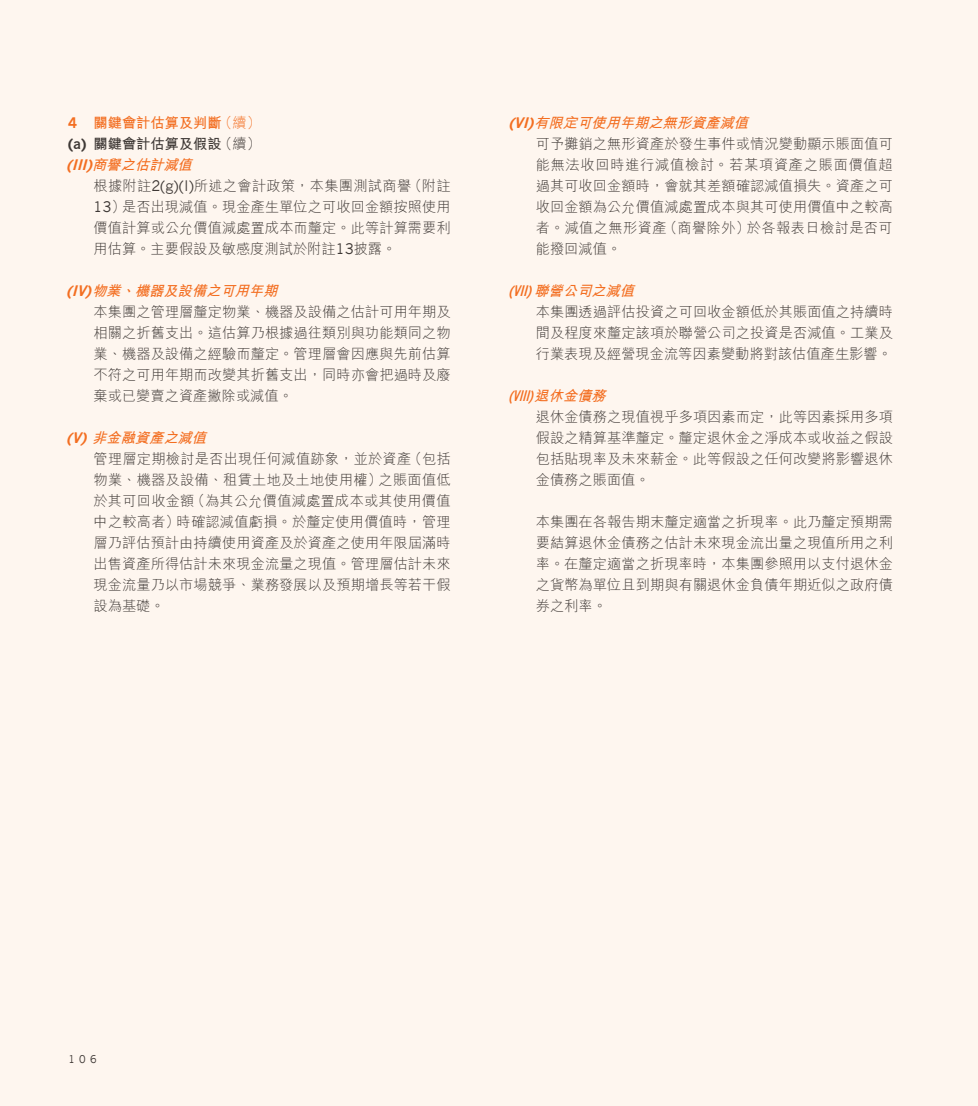
<style>
.page{position:relative;width:978px;height:1106px;background:#fef6ef}
.page>*{position:absolute;margin:0;border:0;box-sizing:border-box;transform-origin:0 0}
.t1{font:300 14.25px/21px "M Hei HK";letter-spacing:.005em;color:#3e3835}
.t2{font:700 14.25px/21px "M Hei HK";color:#f36e21;text-align:justify}
.t3{font:italic 700 14.25px "News Gothic";color:#f36e21;scale:.7 1}
.t4{font:10.5px "News Gothic";color:#3e3835}
.s1{font-family:"News Gothic"}
.s2{font-weight:300}
.s3{font-family:"News Gothic";color:#3e3835}
.s4{color:#3e3835}
.s5{font-weight:300;color:#3e3835}
.s6{font-family:"News Gothic";font-style:italic}
.s7{font-style:italic}
.s8{font-family:"News Gothic";font-weight:400}
.s9{font-family:"News Gothic";font-weight:700;font-style:italic;color:#f36e21}
.s10{font-weight:700;font-style:italic;color:#f36e21}
.s11{font-family:"M Hei HK"}
</style>
<div class="page">
<p class="t2" style="left:67px;top:111px;width:196px"><span class="s1">4</span> 關鍵會計估算及判斷<span class="s2">（續）</span><span class="s3">(a)</span> <span class="s4">關鍵會計估算及假設</span><span class="s5">（續）</span><span class="s6">(III)</span><span class="s7">商譽之估計減值</span></p>
<p class="t1" style="left:94px;top:174px;width:359px;text-align:justify">根據附註<span class="s8">2(g)(I)</span>所述之會計政策，本集團測試商譽（附註<span class="s8">13</span>）是否出現減值。現金產生單位之可收回金額按照使用價值計算或公允價值減處置成本而釐定。此等計算需要利用估算。主要假設及敏感度測試於附註<span class="s8">13</span>披露。</p>
<p class="t1" style="left:94px;top:279px;width:359px;text-indent:-27px"><span class="s9">(IV)</span><span class="s10">物業、機器及設備之可用年期<br></span>本集團之管理層釐定物業、機器及設備之估計可用年期及相關之折舊支出。這估算乃根據過往類別與功能類同之物業、機器及設備之經驗而釐定。管理層會因應與先前估算不符之可用年期而改變其折舊支出，同時亦會把過時及廢棄或已變賣之資產撇除或減值。</p>
<p class="t1" style="left:94px;top:426px;width:359px;text-indent:-27px"><span class="s9">(V)</span> <span class="s10">非金融資產之減值<br></span>管理層定期檢討是否出現任何減值跡象，並於資產（包括物業、機器及設備、租賃土地及土地使用權）之賬面值低於其可回收金額（為其公允價值減處置成本或其使用價值中之較高者）時確認減值虧損。於釐定使用價值時，管理層乃評估預計由持續使用資產及於資產之使用年限屆滿時出售資產所得估計未來現金流量之現值。管理層估計未來現金流量乃以市場競爭、業務發展以及預期增長等若干假設為基礎。</p>
<p class="t1" style="left:536px;top:111px;width:359px;text-indent:-27px"><span class="s9">(VI)</span><span class="s10">有限定可使用年期之無形資產減值<br></span>可予攤銷之無形資產於發生事件或情況變動顯示賬面值可能無法收回時進行減值檢討。若某項資產之賬面價值超過其可收回金額時，會就其差額確認減值損失。資產之可收回金額為公允價值減處置成本與其可使用價值中之較高者。減值之無形資產（商譽除外）於各報表日檢討是否可能撥回減值。</p>
<p class="t1" style="left:536px;top:279px;width:359px;text-indent:-27px"><span class="s9">(VII)</span><span class="s10">聯營公司之減值<br></span>本集團透過評估投資之可回收金額低於其賬面值之持續時間及程度來釐定該項於聯營公司之投資是否減值。工業及行業表現及經營現金流等因素變動將對該估值產生影響。</p>
<p class="t3" style="left:509px;top:387px;width:147px">(VIII)<span class="s11">退休金債務</span></p>
<p class="t1" style="left:536px;top:405px;width:359px;text-align:justify">退休金債務之現值視乎多項因素而定，此等因素採用多項假設之精算基準釐定。釐定退休金之淨成本或收益之假設包括貼現率及未來薪金。此等假設之任何改變將影響退休金債務之賬面值。</p>
<p class="t1" style="left:536px;top:510px;width:359px;text-align:justify">本集團在各報告期末釐定適當之折現率。此乃釐定預期需要結算退休金債務之估計未來現金流出量之現值所用之利率。在釐定適當之折現率時，本集團參照用以支付退休金之貨幣為單位且到期與有關退休金負債年期近似之政府債券之利率。</p>
<p class="t4" style="left:69px;top:1052px;width:30px">106</p>
</div>
